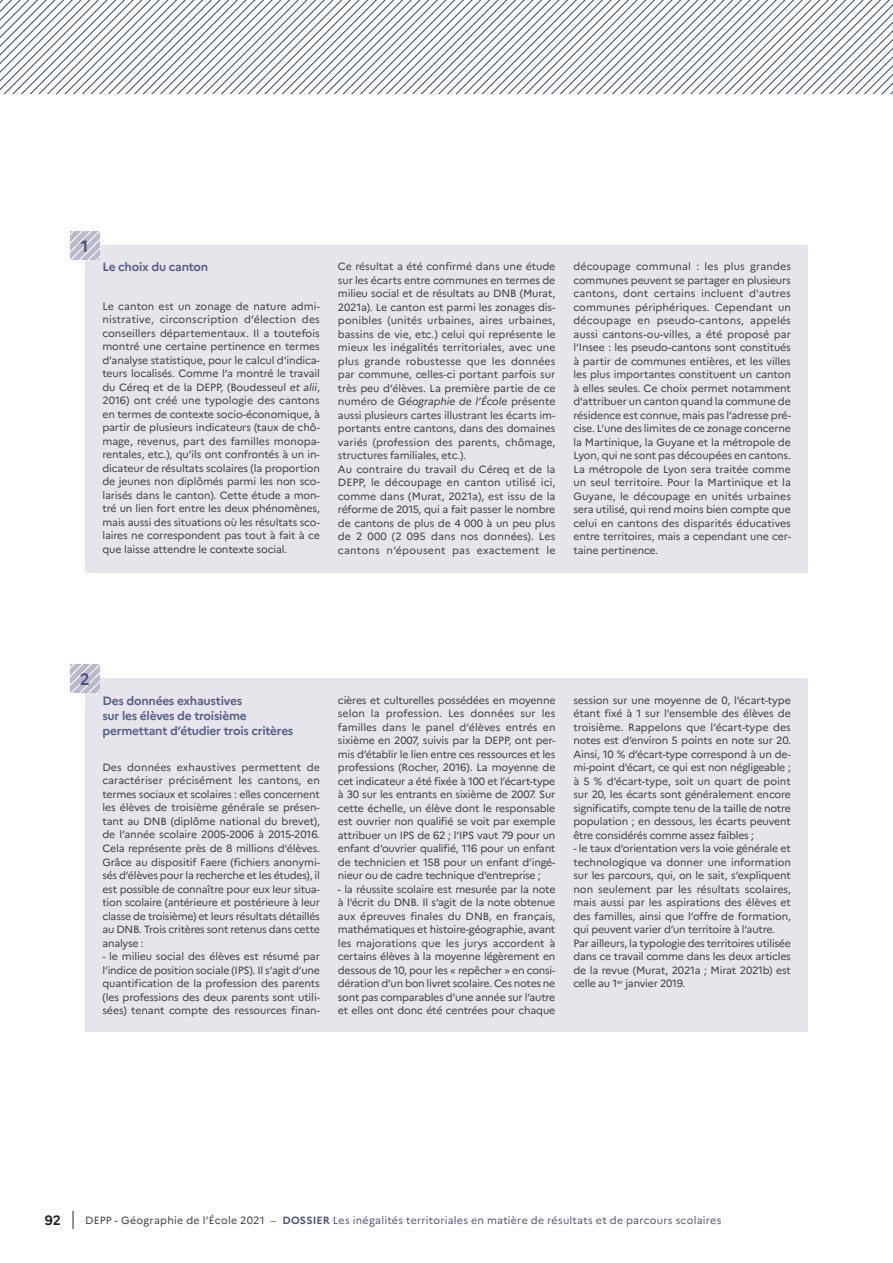
<style>
.page{position:relative;width:893px;height:1263px;background:#fff}
.page>*{position:absolute;margin:0;border:0;box-sizing:border-box;transform-origin:0 0}
.t1{font:700 16.5px "Marianne";color:#49547f}
.t2{font:700 13.5px "Marianne";color:#231f20}
.t3{font:700 12px/15px "Marianne";letter-spacing:-.02em;color:#586088}
.t4{font:10.5px/13.5px "Marianne";letter-spacing:-.01em;color:#3e3e3f;text-align:justify}
.t5{font:10.5px "Marianne";letter-spacing:.025em;color:#49547f}
.s1{font-style:italic}
.s2{color:#3e3e3f}
.s3{color:#586088}
.s4{font-weight:700}
</style>
<div class="page">
<div style="left:85px;top:245px;width:723px;height:328px;background:#e5e5eb"></div>
<div style="left:85px;top:678px;width:723px;height:354px;background:#e5e5eb"></div>
<svg style="left:73px;top:1211px;width:1px;height:18px"></svg>
<svg style="left:71px;top:231px;width:29px;height:29px"></svg>
<svg style="left:71px;top:664px;width:29px;height:29px"></svg>
<svg style="left:0;top:0;width:893px;height:94px"></svg>
<h1 class="t1" style="left:81px;top:236px;width:9px">1</h1>
<p class="t3" style="left:102px;top:259px;width:107px">Le choix du canton</p>
<p class="t4" style="left:102px;top:299px;width:219px">Le canton est un zonage de nature admi&shy;nistrative, circonscription d’élection des conseillers départementaux. Il a toutefois montré une certaine pertinence en termes d’analyse statistique, pour le calcul d’indica&shy;teurs localisés. Comme l’a montré le travail du Céreq et de la DEPP, (Boudesseul <span class="s1">et alii</span>, 2016) ont créé une typologie des cantons en termes de contexte socio-économique, à partir de plusieurs indicateurs (taux de chô&shy;mage, revenus, part des familles monopa&shy;rentales, etc.), qu’ils ont confrontés à un in&shy;dicateur de résultats scolaires (la proportion de jeunes non diplômés parmi les non sco&shy;larisés dans le canton). Cette étude a mon&shy;tré un lien fort entre les deux phénomènes, mais aussi des situations où les résultats sco&shy;laires ne correspondent pas tout à fait à ce que laisse attendre le contexte social.</p>
<p class="t4" style="left:338px;top:260px;width:219px;text-align:left">Ce résultat a été confirmé dans une étude sur les écarts entre communes en termes de milieu social et de résultats au DNB (Murat, 2021a). Le canton est parmi les zonages dis&shy;ponibles (unités urbaines, aires urbaines, bassins de vie, etc.) celui qui représente le mieux les inégalités territoriales, avec une plus grande robustesse que les données par commune, celles-ci portant parfois sur très peu d’élèves. La première partie de ce numéro de <span class="s1">Géographie de l’École</span> présente aussi plusieurs cartes illustrant les écarts im&shy;portants entre cantons, dans des domaines variés (profession des parents, chômage, structures familiales, etc.).<br>Au contraire du travail du Céreq et de la DEPP, le découpage en canton utilisé ici, comme dans (Murat, 2021a), est issu de la réforme de 2015, qui a fait passer le nombre de cantons de plus de 4 000 à un peu plus de 2 000 (2 095 dans nos données). Les cantons n’épousent pas exactement le</p>
<p class="t4" style="left:573px;top:260px;width:219px">découpage communal : les plus grandes communes peuvent se partager en plusieurs cantons, dont certains incluent d’autres communes périphériques. Cependant un découpage en pseudo-cantons, appelés aussi cantons-ou-villes, a été proposé par l’Insee : les pseudo-cantons sont constitués à partir de communes entières, et les villes les plus importantes constituent un canton à elles seules. Ce choix permet notamment d’attribuer un canton quand la commune de résidence est connue, mais pas l’adresse pré&shy;cise. L’une des limites de ce zonage concerne la Martinique, la Guyane et la métropole de Lyon, qui ne sont pas découpées en cantons.<br>La métropole de Lyon sera traitée comme un seul territoire. Pour la Martinique et la Guyane, le découpage en unités urbaines sera utilisé, qui rend moins bien compte que celui en cantons des disparités éducatives entre territoires, mais a cependant une cer&shy;taine pertinence.</p>
<h1 class="t1" style="left:80px;top:669px;width:11px">2</h1>
<p class="t3" style="left:102px;top:693px;width:192px">Des données exhaustives<br>sur les élèves de troisième permettant d’étudier trois critères</p>
<p class="t4" style="left:102px;top:760px;width:219px">Des données exhaustives permettent de caractériser précisément les cantons, en termes sociaux et scolaires : elles concernent les élèves de troisième générale se présen&shy;tant au DNB (diplôme national du brevet), de l’année scolaire 2005-2006 à 2015-2016.<br>Cela représente près de 8 millions d’élèves.<br>Grâce au dispositif Faere (fichiers anonymi&shy;sés d’élèves pour la recherche et les études), il est possible de connaître pour eux leur situa&shy;tion scolaire (antérieure et postérieure à leur classe de troisième) et leurs résultats détaillés au DNB. Trois critères sont retenus dans cette analyse :</p>
<p class="t4" style="left:102px;top:949px;width:219px">- le milieu social des élèves est résumé par l’indice de position sociale (IPS). Il s’agit d’une quantification de la profession des parents (les professions des deux parents sont utili&shy;sées) tenant compte des ressources finan-</p>
<p class="t4" style="left:338px;top:693px;width:219px">cières et culturelles possédées en moyenne selon la profession. Les données sur les familles dans le panel d’élèves entrés en sixième en 2007, suivis par la DEPP, ont per&shy;mis d’établir le lien entre ces ressources et les professions (Rocher, 2016). La moyenne de cet indicateur a été fixée à 100 et l’écart-type à 30 sur les entrants en sixième de 2007. Sur cette échelle, un élève dont le responsable est ouvrier non qualifié se voit par exemple attribuer un IPS de 62 ; l’IPS vaut 79 pour un enfant d’ouvrier qualifié, 116 pour un enfant de technicien et 158 pour un enfant d’ingé&shy;nieur ou de cadre technique d’entreprise ;</p>
<p class="t4" style="left:338px;top:882px;width:219px">- la réussite scolaire est mesurée par la note à l’écrit du DNB. Il s’agit de la note obtenue aux épreuves finales du DNB, en français, mathématiques et histoire-géographie, avant les majorations que les jurys accordent à certains élèves à la moyenne légèrement en dessous de 10, pour les « repêcher » en consi&shy;dération d’un bon livret scolaire. Ces notes ne sont pas comparables d’une année sur l’autre et elles ont donc été centrées pour chaque</p>
<p class="t4" style="left:573px;top:693px;width:219px">session sur une moyenne de 0, l’écart-type étant fixé à 1 sur l’ensemble des élèves de troisième. Rappelons que l’écart-type des notes est d’environ 5 points en note sur 20.<br>Ainsi, 10 % d’écart-type correspond à un de&shy;mi-point d’écart, ce qui est non négligeable ; à 5 % d’écart-type, soit un quart de point sur 20, les écarts sont généralement encore significatifs, compte tenu de la taille de notre population ; en dessous, les écarts peuvent être considérés comme assez faibles ;</p>
<p class="t4" style="left:573px;top:842px;width:219px;text-align:left">- le taux d’orientation vers la voie générale et technologique va donner une information sur les parcours, qui, on le sait, s’expliquent non seulement par les résultats scolaires, mais aussi par les aspirations des élèves et des familles, ainsi que l’offre de formation, qui peuvent varier d’un territoire à l’autre.<br>Par ailleurs, la typologie des territoires utilisée dans ce travail comme dans les deux articles de la revue (Murat, 2021a ; Mirat 2021b) est celle au 1<sup>er</sup> janvier 2019.</p>
<p class="t2" style="left:45px;top:1212px;width:18px">92</p>
<p class="t5" style="left:85px;top:1213px;width:638px"><span class="s2">DEPP - Géographie de l’École 2021</span> <span class="s3">–</span> <span class="s4">DOSSIER</span> Les inégalités territoriales en matière de résultats et de parcours scolaires</p>
</div>
